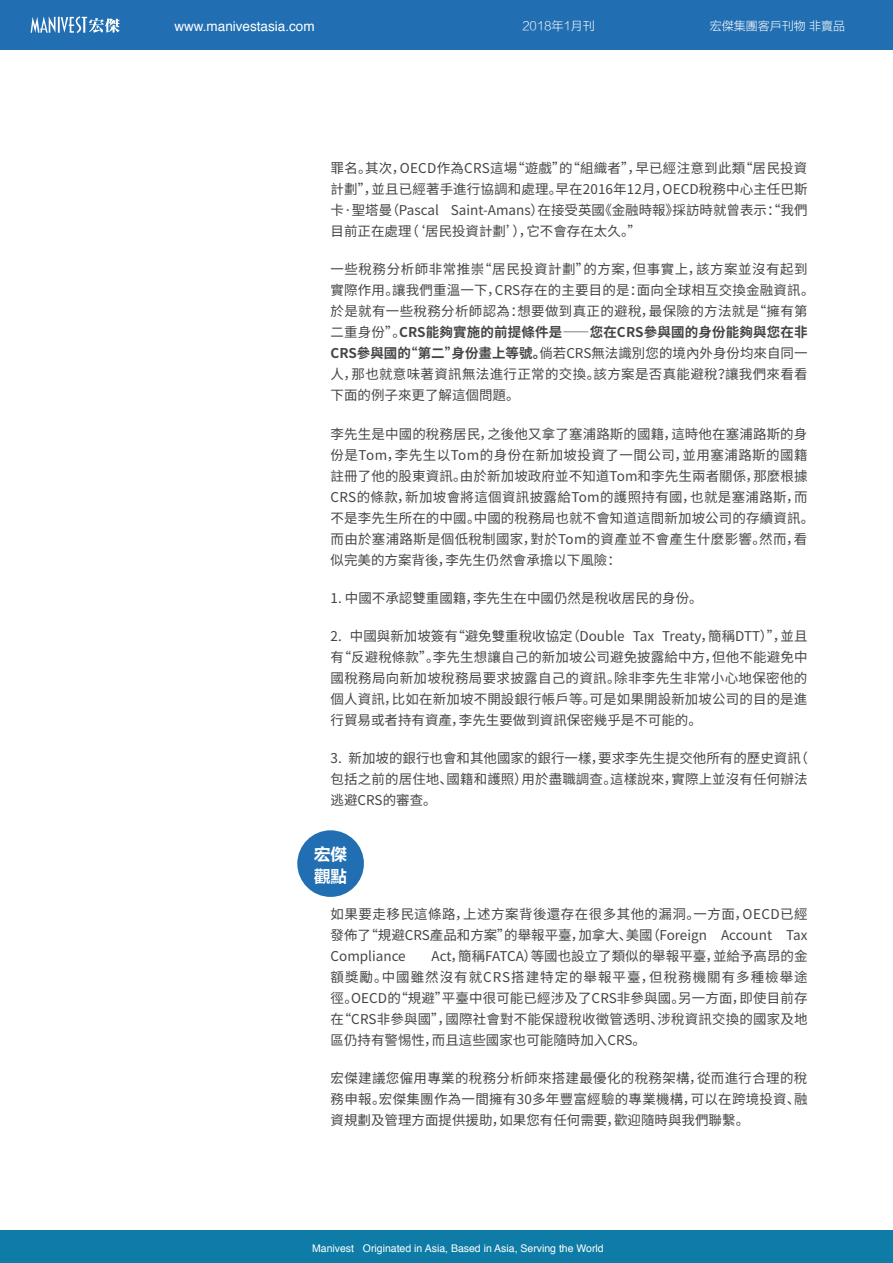
<style>
.page{position:relative;width:893px;height:1263px;background:#fff}
.page>*{position:absolute;margin:0;border:0;box-sizing:border-box;transform-origin:0 0}
.t1{font:16.5px/21.5px "FZLTCHK GBK1 0";color:#fff}
.t2{font:13.5px/21px "Noto Sans Hans";letter-spacing:.01em;color:#454547;text-align:justify}
.t3{font:13.5px "Helvetica";color:#fff}
.t4{font:12px "FZLTKHK GBK1 0";color:#fff}
.t5{font:10.5px "Helvetica";color:#fff}
.s1{font-weight:700}
</style>
<div class="page">
<div style="left:0;top:0;width:893px;height:50px;background:#216fb2"></div>
<svg style="left:31px;top:16px;width:89px;height:17px"></svg>
<div style="left:0;top:1231px;width:893px;height:32px;background:#0e7ca6"></div>
<div style="left:297px;top:830px;width:67px;height:67px;background:#216fb2;border-radius:50%"></div>
<p class="t3" style="left:174px;top:16px;width:142px">www.manivestasia.com</p>
<p class="t4" style="left:710px;top:19px;width:137px">宏傑集團客戶刊物 非賣品</p>
<p class="t4" style="left:522px;top:19px;width:74px">2018年1月刊</p>
<p class="t2" style="left:331px;top:158px;width:479px">罪名。其次，OECD作為CRS這場“遊戲”的“組織者”，早已經注意到此類“居民投資計劃”，並且已經著手進行協調和處理。早在2016年12月，OECD稅務中心主任巴斯卡·聖塔曼（Pascal Saint-Amans）在接受英國《金融時報》採訪時就曾表示：“我們目前正在處理（‘居民投資計劃’），它不會存在太久。”</p>
<p class="t2" style="left:331px;top:259px;width:485px;text-align:left">一些稅務分析師非常推崇“居民投資計劃”的方案，但事實上，該方案並沒有起到實際作用。讓我們重溫一下，CRS存在的主要目的是：面向全球相互交換金融資訊。於是就有一些稅務分析師認為：想要做到真正的避稅，最保險的方法就是“擁有第二重身份”。<span class="s1">CRS能夠實施的前提條件是——您在CRS參與國的身份能夠與您在非CRS參與國的“第二”身份畫上等號。</span>倘若CRS無法識別您的境內外身份均來自同一人，那也就意味著資訊無法進行正常的交換。該方案是否真能避稅？讓我們來看看下面的例子來更了解這個問題。</p>
<p class="t2" style="left:331px;top:423px;width:485px;text-align:left">李先生是中國的稅務居民，之後他又拿了塞浦路斯的國籍，這時他在塞浦路斯的身份是Tom，李先生以Tom的身份在新加坡投資了一間公司，並用塞浦路斯的國籍註冊了他的股東資訊。由於新加坡政府並不知道Tom和李先生兩者關係，那麼根據CRS的條款，新加坡會將這個資訊披露給Tom的護照持有國，也就是塞浦路斯，而不是李先生所在的中國。中國的稅務局也就不會知道這間新加坡公司的存續資訊。而由於塞浦路斯是個低稅制國家，對於Tom的資產並不會產生什麼影響。然而，看似完美的方案背後，李先生仍然會承擔以下風險：</p>
<p class="t2" style="left:331px;top:587px;width:374px">1. 中國不承認雙重國籍，李先生在中國仍然是稅收居民的身份。</p>
<p class="t2" style="left:331px;top:625px;width:478px">2. 中國與新加坡簽有“避免雙重稅收協定（Double Tax Treaty，簡稱DTT）”，並且有“反避稅條款”。李先生想讓自己的新加坡公司避免披露給中方，但他不能避免中國稅務局向新加坡稅務局要求披露自己的資訊。除非李先生非常小心地保密他的個人資訊，比如在新加坡不開設銀行帳戶等。可是如果開設新加坡公司的目的是進行貿易或者持有資產，李先生要做到資訊保密幾乎是不可能的。</p>
<p class="t2" style="left:331px;top:747px;width:479px">3. 新加坡的銀行也會和其他國家的銀行一樣，要求李先生提交他所有的歷史資訊（包括之前的居住地、國籍和護照）用於盡職調查。這樣說來，實際上並沒有任何辦法逃避CRS的審查。</p>
<p class="t1" style="left:314px;top:844px;width:34px">宏傑觀點</p>
<p class="t2" style="left:331px;top:903px;width:479px">如果要走移民這條路，上述方案背後還存在很多其他的漏洞。一方面，OECD已經發佈了“規避CRS產品和方案”的舉報平臺，加拿大、美國（Foreign Account Tax Compliance</p>
<p class="t2" style="left:331px;top:945px;width:479px;text-indent:101px">Act，簡稱FATCA）等國也設立了類似的舉報平臺，並給予高昂的金額獎勵。中國雖然沒有就CRS搭建特定的舉報平臺，但稅務機關有多種檢舉途徑。OECD的“規避”平臺中很可能已經涉及了CRS非參與國。另一方面，即使目前存在“CRS非參與國”，國際社會對不能保證稅收徵管透明、涉稅資訊交換的國家及地區仍持有警惕性，而且這些國家也可能隨時加入CRS。</p>
<p class="t2" style="left:331px;top:1067px;width:478px">宏傑建議您僱用專業的稅務分析師來搭建最優化的稅務架構，從而進行合理的稅務申報。宏傑集團作為一間擁有30多年豐富經驗的專業機構，可以在跨境投資、融資規劃及管理方面提供援助，如果您有任何需要，歡迎隨時與我們聯繫。</p>
<p class="t5" style="left:312px;top:1240px;width:293px">Manivest Originated in Asia, Based in Asia, Serving the World</p>
</div>
